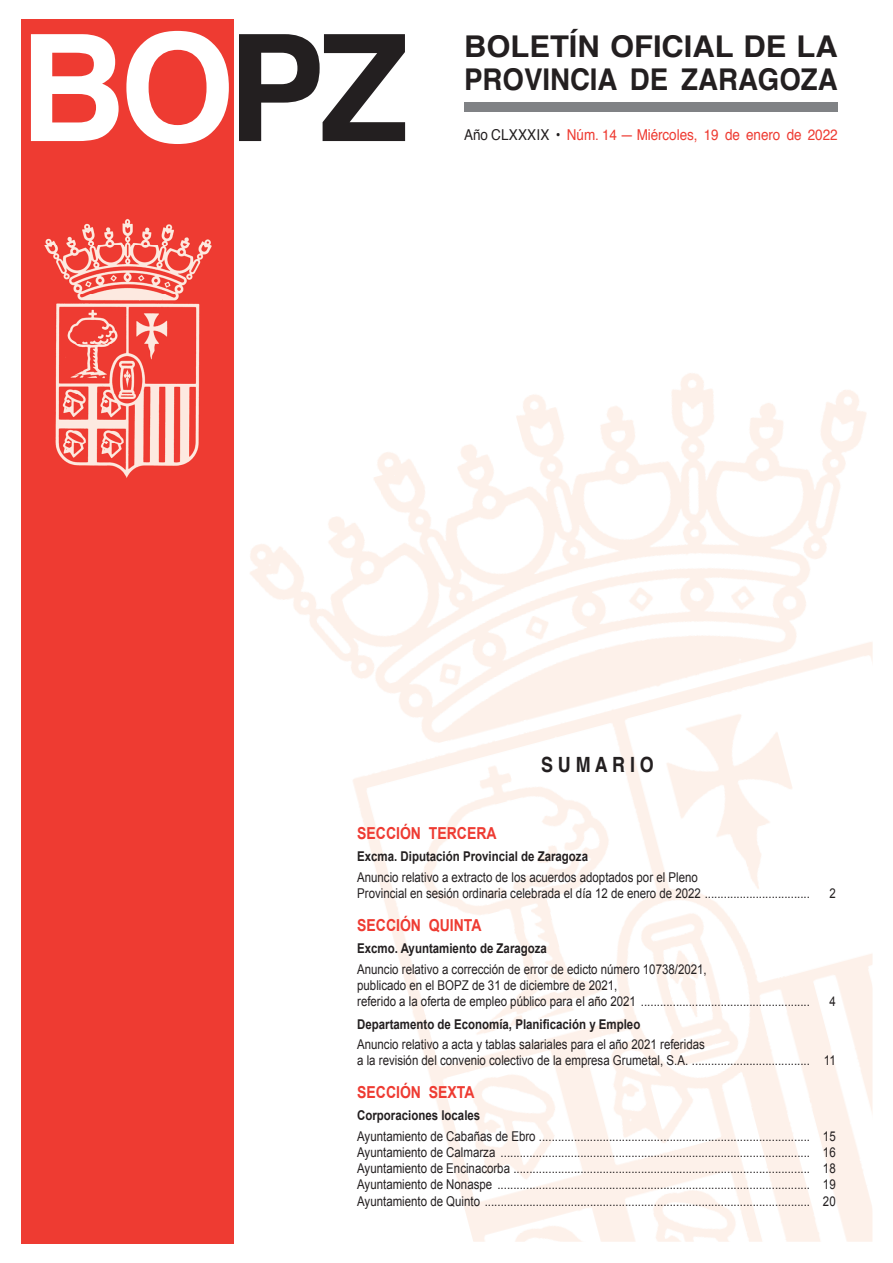
<style>
.page{position:relative;width:893px;height:1263px;background:#fff}
.page>*{position:absolute;margin:0;border:0;box-sizing:border-box;transform-origin:0 0}
.t1{font:700 30px/33px "Helvetica";color:#231f20}
.t2{font:700 21px "Helvetica";color:#231f20;scale:.85 1}
.t3{font:700 16.5px "Arial";color:#ee3b32;scale:.85 1}
.t4{font:15px "Helvetica";letter-spacing:-.005em;color:#ee3b32;scale:.9 1}
.t5{font:13.5px/16.2px "Arial";color:#231f20;scale:.85 1}
.t6{font:700 13.5px "Arial";color:#231f20;scale:.85 1}
.s1{color:#231f20}
</style>
<div class="page">
<img style="left:250px;top:373px;width:623px;height:869px">
<div style="left:21px;top:19px;width:213px;height:1225px;background:#ee3b32"></div>
<svg style="left:239px;top:34px;width:166px;height:107px"></svg>
<svg style="left:31px;top:31px;width:198px;height:113px"></svg>
<div style="left:464px;top:102px;width:374px;height:9px;background:#808285"></div>
<img style="left:44px;top:219px;width:168px;height:259px">
<h1 class="t1" style="left:464px;top:30px;width:375px">BOLETÍN OFICIAL DE LA<br>PROVINCIA DE ZARAGOZA</h1>
<p class="t4" style="left:464px;top:123px;width:416px"><span class="s1">Año CLXXXIX •</span> Núm. 14 — Miércoles, 19 de enero de 2022</p>
<h2 class="t2" style="left:541px;top:748px;width:134px">S U M A R I O</h2>
<p class="t3" style="left:357px;top:822px;width:166px">SECCIÓN TERCERA</p>
<p class="t6" style="left:357px;top:847px;width:273px">Excma. Diputación Provincial de Zaragoza</p>
<p class="t5" style="left:357px;top:869px;width:534px">Anuncio relativo a extracto de los acuerdos adoptados por el Pleno<br>Provincial en sesión ordinaria celebrada el día 12 de enero de 2022 .................................</p>
<p class="t3" style="left:357px;top:914px;width:148px">SECCIÓN QUINTA</p>
<p class="t6" style="left:357px;top:939px;width:225px">Excmo. Ayuntamiento de Zaragoza</p>
<p class="t5" style="left:357px;top:961px;width:534px">Anuncio relativo a corrección de error de edicto número 10738/2021,<br>publicado en el BOPZ de 31 de diciembre de 2021,<br>referido a la oferta de empleo público para el año 2021 .....................................................</p>
<p class="t5" style="left:829px;top:885px;width:9px">2</p>
<p class="t5" style="left:829px;top:993px;width:9px">4</p>
<p class="t6" style="left:357px;top:1015px;width:335px">Departamento de Economía, Planificación y Empleo</p>
<p class="t5" style="left:357px;top:1036px;width:564px">Anuncio relativo a acta y tablas salariales para el año 2021 referidas<br>a la revisión del convenio colectivo de la empresa Grumetal, S.A. ..................................... 11</p>
<p class="t3" style="left:357px;top:1081px;width:140px">SECCIÓN SEXTA</p>
<p class="t6" style="left:357px;top:1106px;width:146px">Corporaciones locales</p>
<p class="t5" style="left:357px;top:1128px;width:564px;text-align:justify">Ayuntamiento de Cabañas de Ebro ..................................................................................... 15<br>Ayuntamiento de Calmarza ................................................................................................. 16<br>Ayuntamiento de Encinacorba ............................................................................................. 18<br>Ayuntamiento de Nonaspe .................................................................................................. 19<br>Ayuntamiento de Quinto ...................................................................................................... 20</p>
</div>
